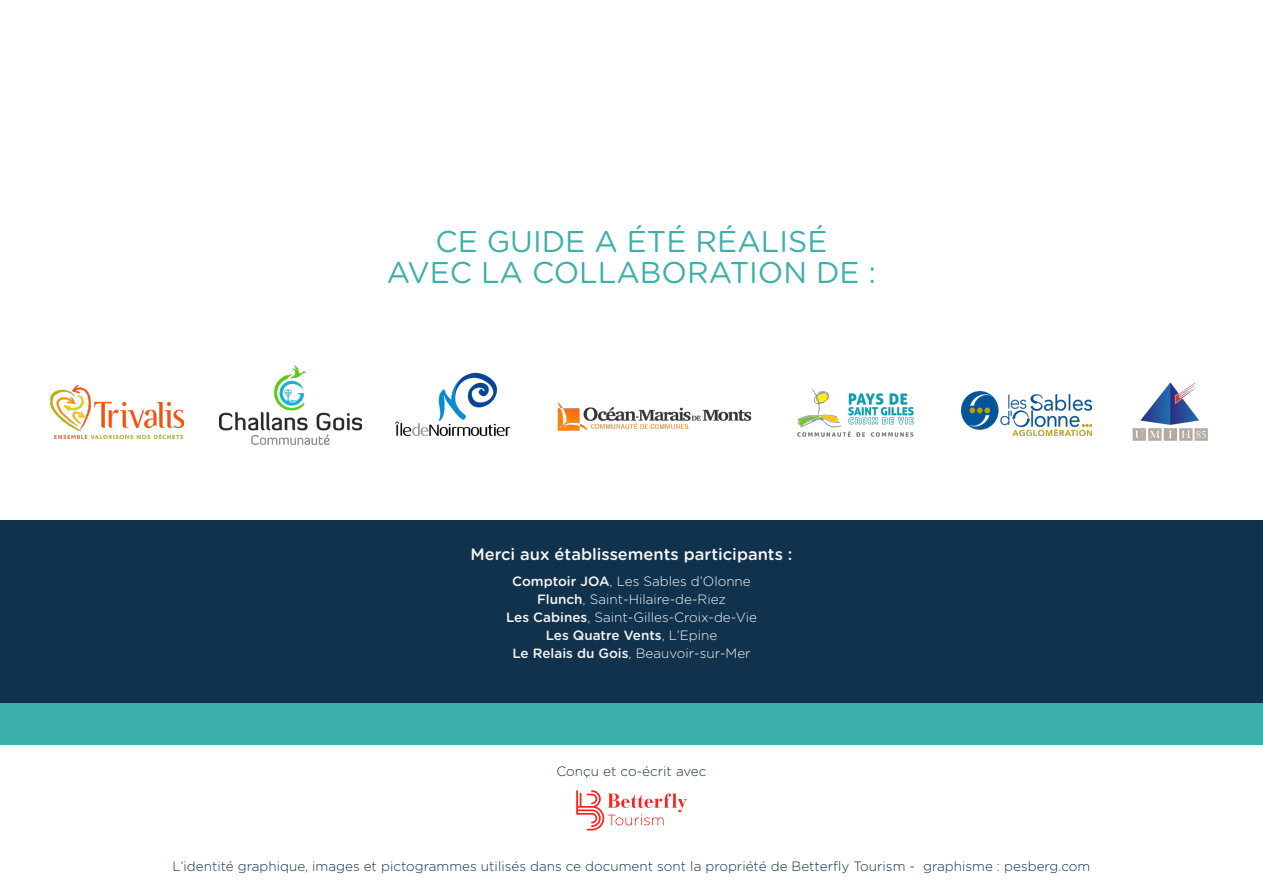
<style>
.page{position:relative;width:1263px;height:893px;background:#fff}
.page>*{position:absolute;margin:0;border:0;box-sizing:border-box;transform-origin:0 0}
.t1{font:30px/31.5px "Gotham Rounded";color:#3eb0ac;text-align:center}
.t2{font:500 16.5px "Gotham Rounded";color:#f6f6f6}
.t3{font:300 13.5px/18px "Gotham Rounded";color:#f6f6f6;text-align:center}
.t4{font:300 13.5px "Gotham Rounded";color:#11324c}
.s1{font-weight:500}
</style>
<div class="page">
<div style="left:0;top:520px;width:1263px;height:184px;background:#11324c"></div>
<div style="left:0;top:704px;width:1263px;height:41px;background:#3eb0ac"></div>
<svg style="left:576px;top:790px;width:111px;height:40px"></svg>
<img style="left:219px;top:366px;width:142px;height:78px">
<img style="left:557px;top:402px;width:195px;height:29px">
<img style="left:395px;top:372px;width:116px;height:64px">
<img style="left:797px;top:389px;width:117px;height:48px">
<img style="left:961px;top:391px;width:131px;height:44px">
<img style="left:51px;top:385px;width:132px;height:53px">
<img style="left:1132px;top:382px;width:76px;height:59px">
<h1 class="t1" style="left:387px;top:224px;width:491px">CE GUIDE A ÉTÉ RÉALISÉ<br>AVEC LA COLLABORATION DE :</h1>
<p class="t2" style="left:470px;top:542px;width:324px">Merci aux établissements participants :</p>
<p class="t3" style="left:506px;top:572px;width:252px"><span class="s1">Comptoir JOA</span>, Les Sables d’Olonne <span class="s1">Flunch</span>, Saint-Hilaire-de-Riez<br><span class="s1">Les Cabines</span>, Saint-Gilles-Croix-de-Vie <span class="s1">Les Quatre Vents</span>, L’Epine<br><span class="s1">Le Relais du Gois</span>, Beauvoir-sur-Mer</p>
<p class="t4" style="left:556px;top:762px;width:152px">Conçu et co-écrit avec</p>
<p class="t4" style="left:173px;top:857px;width:919px">L’identité graphique, images et pictogrammes utilisés dans ce document sont la propriété de Betterfly Tourism - graphisme : pesberg.com</p>
</div>
